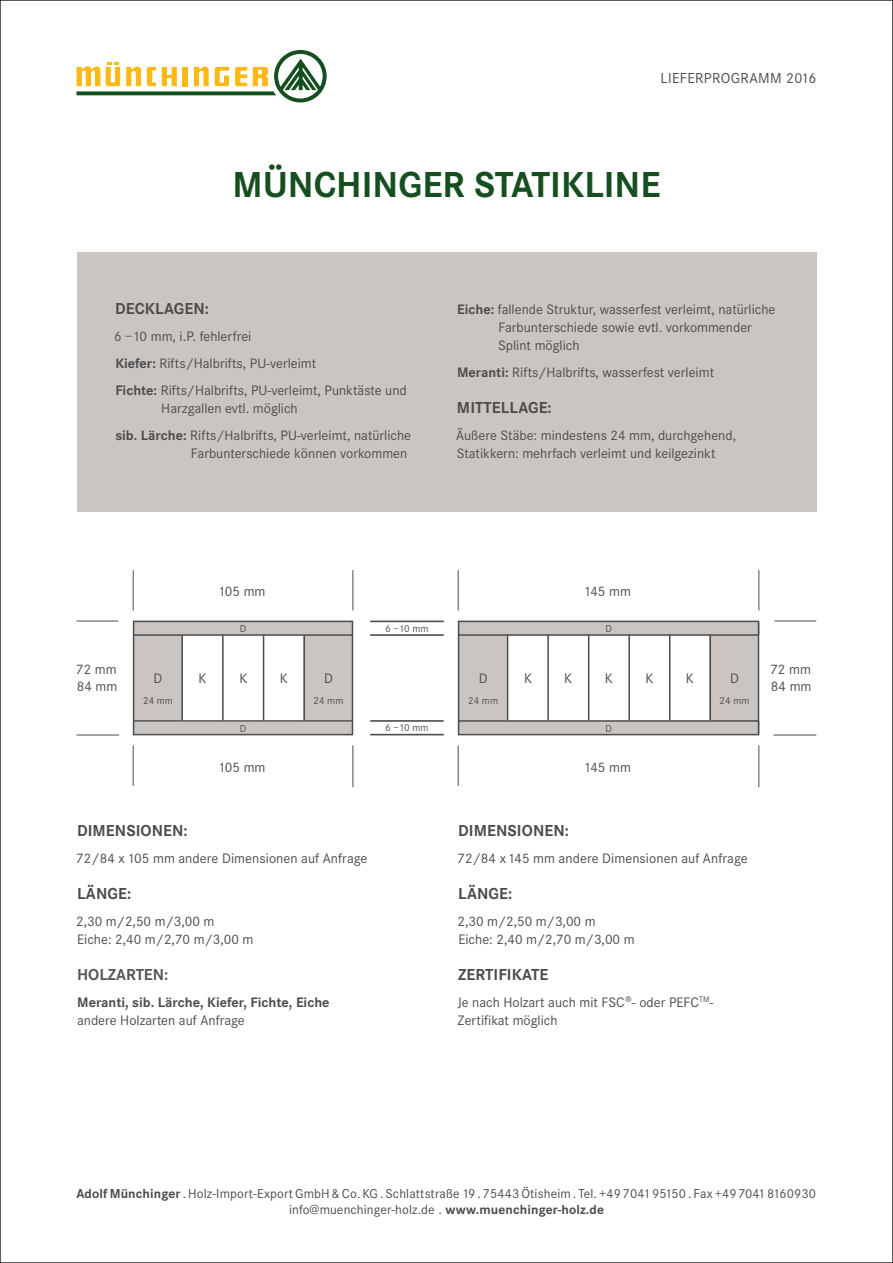
<style>
.page{position:relative;width:893px;height:1263px;background:#fff}
.page>*{position:absolute;margin:0;border:0;box-sizing:border-box;transform-origin:0 0}
.t1{font:700 37.5px "Corporate S";color:#164f1f}
.t2{font:700 16.5px "Corporate S";letter-spacing:.005em;color:#4b4c4d}
.t3{font:700 16.5px "Corporate S";color:#57585a}
.t4{font:15px "Corporate S";letter-spacing:.02em;color:#4b4c4d}
.t5{font:14.25px/18px "Corporate S";color:#4b4c4d}
.t6{font:700 14.25px "Corporate S";color:#4b4c4d}
.t7{font:13.5px/16.2px "Corporate S";letter-spacing:.01em;color:#4b4c4d;text-align:center}
.t8{font:10.5px "Corporate S";color:#4b4c4d}
.s1{font-weight:700}
</style>
<div class="page">
<svg style="left:77px;top:50px;width:250px;height:52px"></svg>
<div style="left:77px;top:252px;width:739px;height:260px;background:#cbc5c1"></div>
<div style="left:134px;top:722px;width:218px;height:13px;background:#cbc5c1"></div>
<div style="left:134px;top:622px;width:218px;height:13px;background:#cbc5c1"></div>
<div style="left:458px;top:622px;width:301px;height:13px;background:#cbc5c1"></div>
<div style="left:458px;top:721px;width:301px;height:13px;background:#cbc5c1"></div>
<div style="left:134px;top:635px;width:48px;height:86px;background:#cbc5c1"></div>
<div style="left:458px;top:635px;width:49px;height:86px;background:#cbc5c1"></div>
<div style="left:709px;top:635px;width:49px;height:86px;background:#cbc5c1"></div>
<div style="left:303px;top:635px;width:49px;height:86px;background:#cbc5c1"></div>
<hr style="left:352px;top:745px;width:1px;height:42px;background:#4b4c4d">
<hr style="left:758px;top:745px;width:1px;height:42px;background:#4b4c4d">
<hr style="left:352px;top:570px;width:1px;height:40px;background:#4b4c4d">
<hr style="left:758px;top:570px;width:1px;height:40px;background:#4b4c4d">
<hr style="left:133px;top:745px;width:1px;height:41px;background:#4b4c4d">
<hr style="left:458px;top:745px;width:1px;height:41px;background:#4b4c4d">
<hr style="left:77px;top:735px;width:42px;height:1px;background:#4b4c4d">
<hr style="left:774px;top:735px;width:42px;height:1px;background:#4b4c4d">
<hr style="left:77px;top:621px;width:41px;height:1px;background:#4b4c4d">
<hr style="left:774px;top:620px;width:42px;height:1px;background:#4b4c4d">
<hr style="left:133px;top:570px;width:1px;height:40px;background:#4b4c4d">
<hr style="left:458px;top:570px;width:1px;height:40px;background:#4b4c4d">
<div style="left:133px;top:621px;width:220px;height:114px;border:2px solid #4b4c4d"></div>
<hr style="left:181px;top:635px;width:2px;height:85px;background:#4b4c4d">
<hr style="left:588px;top:635px;width:1px;height:85px;background:#4b4c4d">
<hr style="left:547px;top:635px;width:2px;height:85px;background:#4b4c4d">
<hr style="left:507px;top:635px;width:1px;height:85px;background:#4b4c4d">
<hr style="left:222px;top:635px;width:2px;height:85px;background:#4b4c4d">
<hr style="left:628px;top:635px;width:2px;height:85px;background:#4b4c4d">
<hr style="left:263px;top:635px;width:1px;height:85px;background:#4b4c4d">
<hr style="left:669px;top:635px;width:1px;height:85px;background:#4b4c4d">
<hr style="left:303px;top:635px;width:2px;height:85px;background:#4b4c4d">
<hr style="left:709px;top:635px;width:2px;height:85px;background:#4b4c4d">
<hr style="left:134px;top:634px;width:218px;height:2px;background:#4b4c4d">
<hr style="left:458px;top:634px;width:300px;height:2px;background:#4b4c4d">
<hr style="left:370px;top:634px;width:74px;height:2px;background:#4b4c4d">
<hr style="left:370px;top:620px;width:74px;height:2px;background:#4b4c4d">
<hr style="left:370px;top:734px;width:74px;height:1px;background:#4b4c4d">
<hr style="left:370px;top:720px;width:74px;height:2px;background:#4b4c4d">
<hr style="left:134px;top:720px;width:218px;height:2px;background:#4b4c4d">
<hr style="left:458px;top:720px;width:300px;height:2px;background:#4b4c4d">
<div style="left:458px;top:621px;width:301px;height:114px;border:2px solid #4b4c4d"></div>
<p class="t4" style="left:661px;top:70px;width:157px">LIEFERPROGRAMM 2016</p>
<h1 class="t1" style="left:232px;top:163px;width:430px">MÜNCHINGER STATIKLINE</h1>
<p class="t2" style="left:115px;top:299px;width:95px">DECKLAGEN:</p>
<p class="t5" style="left:114px;top:323px;width:294px;line-height:27px">6 – 10 mm, i.P. fehlerfrei<br><span class="s1">Kiefer:</span> Rifts/Halbrifts, PU-verleimt<br><span class="s1">Fichte:</span> Rifts/Halbrifts, PU-verleimt, Punktäste und</p>
<p class="t5" style="left:115px;top:395px;width:297px;line-height:27px;text-indent:46px">Harzgallen evtl. möglich<br><span class="s1">sib. Lärche:</span> Rifts/Halbrifts, PU-verleimt, natürliche</p>
<p class="t5" style="left:191px;top:445px;width:218px">Farbunterschiede können vorkommen</p>
<p class="t5" style="left:498px;top:301px;width:279px;text-indent:-41px"><span class="s1">Eiche:</span> fallende Struktur, wasserfest verleimt, natürliche<br>Farbunterschiede sowie evtl. vorkommender<br>Splint möglich</p>
<p class="t5" style="left:457px;top:364px;width:258px"><span class="s1">Meranti:</span> Rifts/Halbrifts, wasserfest verleimt</p>
<p class="t2" style="left:457px;top:398px;width:96px">MITTELLAGE:</p>
<p class="t5" style="left:456px;top:427px;width:281px">Äußere Stäbe: mindestens 24 mm, durchgehend,<br>Statikkern: mehrfach verleimt und keilgezinkt</p>
<p class="t5" style="left:218px;top:582px;width:49px">105 mm</p>
<p class="t5" style="left:583px;top:582px;width:49px">145 mm</p>
<p class="t8" style="left:385px;top:623px;width:45px">6 –10 mm</p>
<p class="t8" style="left:240px;top:623px;width:8px">D</p>
<p class="t8" style="left:605px;top:623px;width:8px">D</p>
<p class="t5" style="left:76px;top:661px;width:43px;line-height:17.1px">72 mm<br>84 mm</p>
<p class="t5" style="left:770px;top:661px;width:43px;line-height:17.1px">72 mm<br>84 mm</p>
<p class="t5" style="left:199px;top:670px;width:9px">K</p>
<p class="t5" style="left:240px;top:670px;width:9px">K</p>
<p class="t5" style="left:280px;top:670px;width:9px">K</p>
<p class="t5" style="left:324px;top:670px;width:10px">D</p>
<p class="t5" style="left:479px;top:670px;width:10px">D</p>
<p class="t5" style="left:605px;top:670px;width:9px">K</p>
<p class="t5" style="left:645px;top:670px;width:9px">K</p>
<p class="t5" style="left:686px;top:670px;width:9px">K</p>
<p class="t5" style="left:730px;top:670px;width:10px">D</p>
<p class="t5" style="left:154px;top:670px;width:10px">D</p>
<p class="t5" style="left:524px;top:670px;width:9px">K</p>
<p class="t5" style="left:564px;top:670px;width:9px">K</p>
<p class="t8" style="left:143px;top:695px;width:31px">24 mm</p>
<p class="t8" style="left:313px;top:695px;width:31px">24 mm</p>
<p class="t8" style="left:468px;top:695px;width:31px">24 mm</p>
<p class="t8" style="left:719px;top:695px;width:31px">24 mm</p>
<p class="t8" style="left:385px;top:722px;width:45px">6 –10 mm</p>
<p class="t8" style="left:240px;top:722px;width:8px">D</p>
<p class="t8" style="left:605px;top:722px;width:8px">D</p>
<p class="t5" style="left:218px;top:758px;width:49px">105 mm</p>
<p class="t2" style="left:77px;top:821px;width:112px">DIMENSIONEN:</p>
<p class="t5" style="left:76px;top:850px;width:293px">72/84 x 105 mm andere Dimensionen auf Anfrage</p>
<p class="t2" style="left:77px;top:884px;width:56px">LÄNGE:</p>
<p class="t5" style="left:76px;top:913px;width:179px">2,30 m/2,50 m/3,00 m<br>Eiche: 2,40 m/2,70 m/3,00 m</p>
<p class="t3" style="left:77px;top:965px;width:93px">HOLZARTEN:</p>
<p class="t6" style="left:77px;top:994px;width:254px">Meranti, sib. Lärche, Kiefer, Fichte, Eiche</p>
<p class="t5" style="left:77px;top:1012px;width:169px">andere Holzarten auf Anfrage</p>
<p class="t5" style="left:583px;top:758px;width:49px">145 mm</p>
<p class="t2" style="left:458px;top:821px;width:112px">DIMENSIONEN:</p>
<p class="t5" style="left:457px;top:850px;width:292px">72/84 x 145 mm andere Dimensionen auf Anfrage</p>
<p class="t2" style="left:458px;top:884px;width:56px">LÄNGE:</p>
<p class="t5" style="left:457px;top:913px;width:179px">2,30 m/2,50 m/3,00 m<br>Eiche: 2,40 m/2,70 m/3,00 m</p>
<p class="t2" style="left:458px;top:965px;width:92px">ZERTIFIKATE</p>
<p class="t5" style="left:458px;top:994px;width:257px">Je nach Holzart auch mit FSC®- oder PEFC<sup>TM</sup>-<br>Zertifikat möglich</p>
<p class="t7" style="left:76px;top:1185px;width:741px"><span class="s1">Adolf Münchinger</span> . Holz-Import-Export GmbH &amp; Co. KG . Schlattstraße 19 . 75443 Ötisheim . Tel. +49 7041 95150 . Fax +49 7041 8160930 info@muenchinger-holz.de . <span class="s1">www.muenchinger-holz.de</span></p>
</div>
